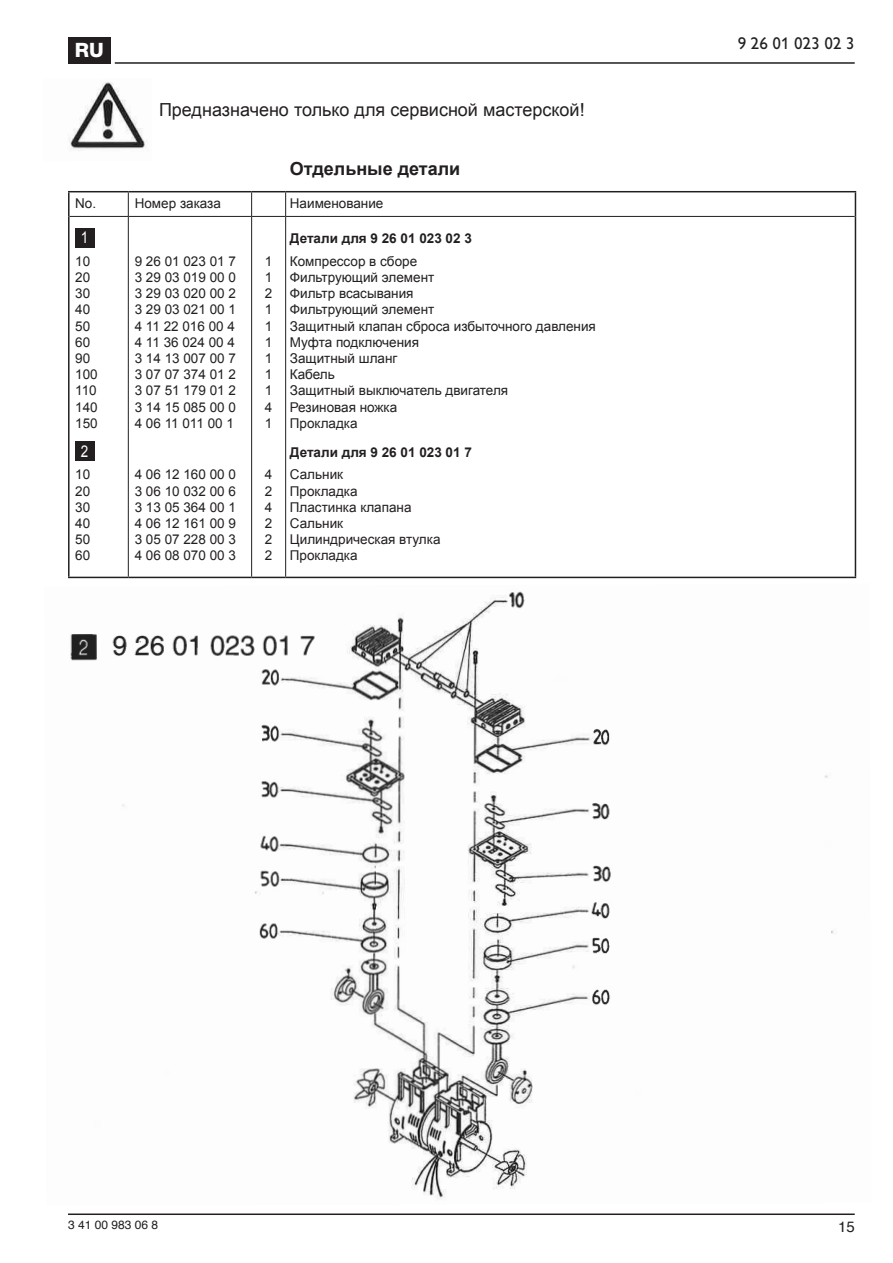
<style>
.page{position:relative;width:893px;height:1263px;background:#fff}
.page>*{position:absolute;margin:0;border:0;box-sizing:border-box;transform-origin:0 0}
.t1{font:800 19.8px "Helvetica Neue";color:#fff}
.t2{font:18px "Arial";color:#231f20}
.t3{font:700 18px "Arial";color:#231f20}
.t4{font:16.5px "Fein Pro";color:#231f20}
.t5{font:16.2px "Arial";color:#fff;scale:.83 1}
.t6{font:15px "Helvetica";color:#231f20}
.t7{font:13.5px/16.2px "Arial";color:#231f20;text-align:justify}
.t8{font:700 13.5px "Arial";color:#231f20}
.t9{font:12px "Helvetica";color:#231f20}
</style>
<div class="page">
<hr style="left:115px;top:62px;width:740px;height:2px;background:#231f20">
<hr style="left:68px;top:1213px;width:787px;height:2px;background:#231f20">
<div style="left:68px;top:37px;width:43px;height:27px;background:#231f20"></div>
<img style="left:69px;top:82px;width:78px;height:68px">
<img style="left:70px;top:591px;width:767px;height:608px">
<hr style="left:68px;top:191px;width:60px;height:1px;background:#231f20">
<hr style="left:68px;top:192px;width:2px;height:24px;background:#231f20">
<hr style="left:128px;top:191px;width:124px;height:1px;background:#231f20">
<hr style="left:252px;top:191px;width:34px;height:1px;background:#231f20">
<hr style="left:286px;top:191px;width:570px;height:1px;background:#231f20">
<svg style="left:855px;top:192px;width:1px;height:24px"></svg>
<hr style="left:68px;top:216px;width:2px;height:361px;background:#231f20">
<hr style="left:855px;top:216px;width:1px;height:361px;background:#231f20">
<hr style="left:68px;top:577px;width:60px;height:1px;background:#231f20">
<hr style="left:128px;top:577px;width:124px;height:1px;background:#231f20">
<hr style="left:252px;top:577px;width:34px;height:1px;background:#231f20">
<hr style="left:286px;top:577px;width:570px;height:1px;background:#231f20">
<svg style="left:128px;top:192px;width:1px;height:24px"></svg>
<svg style="left:251px;top:192px;width:1px;height:24px"></svg>
<svg style="left:285px;top:192px;width:1px;height:24px"></svg>
<hr style="left:70px;top:216px;width:58px;height:1px;background:#231f20">
<hr style="left:128px;top:216px;width:124px;height:1px;background:#231f20">
<hr style="left:128px;top:217px;width:1px;height:360px;background:#231f20">
<hr style="left:252px;top:216px;width:34px;height:1px;background:#231f20">
<hr style="left:251px;top:217px;width:1px;height:360px;background:#231f20">
<hr style="left:286px;top:216px;width:569px;height:1px;background:#231f20">
<hr style="left:285px;top:217px;width:1px;height:360px;background:#231f20">
<div style="left:75px;top:228px;width:19px;height:19px;background:#231f20"></div>
<div style="left:75px;top:442px;width:19px;height:19px;background:#231f20"></div>
<h1 class="t1" style="left:75px;top:39px;width:31px">RU</h1>
<h2 class="t2" style="left:159px;top:97px;width:427px">Предназначено только для сервисной мастерской!</h2>
<h2 class="t3" style="left:290px;top:156px;width:172px">Отдельные детали</h2>
<p class="t7" style="left:75px;top:195px;width:23px">No.</p>
<p class="t7" style="left:135px;top:195px;width:88px">Номер заказа</p>
<p class="t7" style="left:290px;top:195px;width:95px">Наименование</p>
<p class="t5" style="left:81px;top:227px;width:11px">1</p>
<p class="t7" style="left:75px;top:253px;width:24px;text-align:left">10<br>20<br>30<br>40<br>50<br>60<br>90<br>100<br>110<br>140<br>150</p>
<p class="t5" style="left:81px;top:440px;width:11px">2</p>
<p class="t7" style="left:75px;top:467px;width:17px">10<br>20<br>30<br>40<br>50<br>60</p>
<p class="t8" style="left:290px;top:230px;width:183px">Детали для 9 26 01 023 02 3</p>
<p class="t7" style="left:290px;top:253px;width:307px;text-align:left">Компрессор в сборе<br>Фильтрующий элемент<br>Фильтр всасывания<br>Фильтрующий элемент<br>Защитный клапан сброса избыточного давления<br>Муфта подключения<br>Защитный шланг<br>Кабель<br>Защитный выключатель двигателя<br>Резиновая ножка<br>Прокладка</p>
<p class="t8" style="left:290px;top:443px;width:183px">Детали для 9 26 01 023 01 7</p>
<p class="t7" style="left:290px;top:467px;width:152px;text-align:left">Сальник<br>Прокладка<br>Пластинка клапана<br>Сальник<br>Цилиндрическая втулка<br>Прокладка</p>
<p class="t7" style="left:135px;top:253px;width:103px">9 26 01 023 01 7<br>3 29 03 019 00 0<br>3 29 03 020 00 2<br>3 29 03 021 00 1<br>4 11 22 016 00 4<br>4 11 36 024 00 4<br>3 14 13 007 00 7<br>3 07 07 374 01 2<br>3 07 51 179 01 2<br>3 14 15 085 00 0<br>4 06 11 011 00 1</p>
<p class="t7" style="left:265px;top:253px;width:9px">1<br>1<br>2<br>1<br>1<br>1<br>1<br>1<br>1<br>4<br>1</p>
<p class="t7" style="left:135px;top:467px;width:103px">4 06 12 160 00 0<br>3 06 10 032 00 6<br>3 13 05 364 00 1<br>4 06 12 161 00 9<br>3 05 07 228 00 3<br>4 06 08 070 00 3</p>
<p class="t7" style="left:265px;top:467px;width:9px">4<br>2<br>4<br>2<br>2<br>2</p>
<p class="t4" style="left:738px;top:34px;width:118px">9 26 01 023 02 3</p>
<p class="t9" style="left:68px;top:1217px;width:92px">3 41 00 983 06 8</p>
<p class="t6" style="left:838px;top:1217px;width:18px">15</p>
</div>
